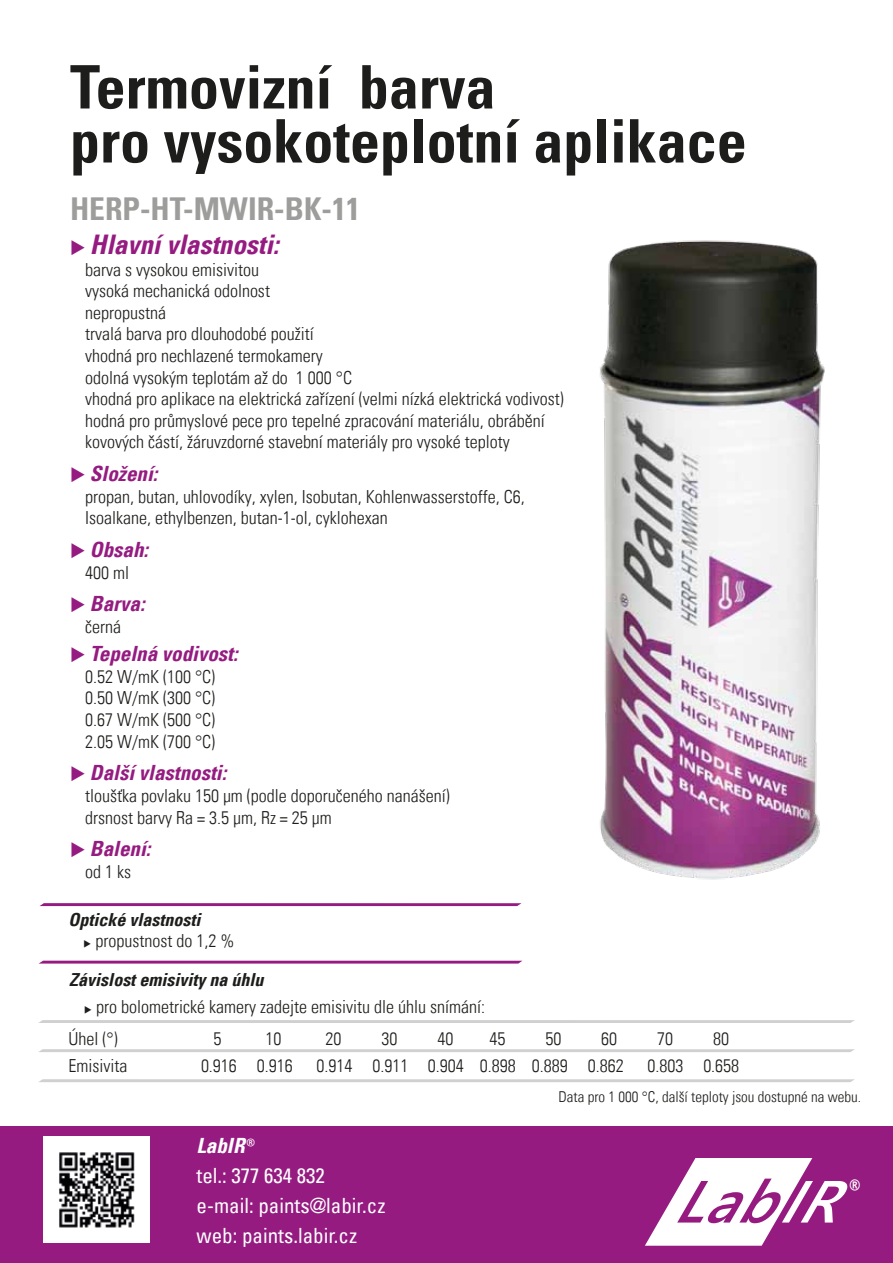
<style>
.page{position:relative;width:893px;height:1263px;background:#fff}
.page>*{position:absolute;margin:0;border:0;box-sizing:border-box;transform-origin:0 0}
.t1{font:60px/54px "Univers Com 67 Bold Cond";color:#1d1d1b}
.t2{font:italic 600 59.4px "Segoe UI";color:#951b81}
.t3{font:31.5px "Univers Com 67 Bold Cond";color:#9d9d9c}
.t4{font:27px "Univers Com 67 Bold Cond Obl";color:#951b81}
.t5{font:21px "Univers Com 67 Bold Cond Obl";color:#951b81}
.t6{font:condensed 21px/30px "Univers Com 57";color:#fff}
.t7{font:21px "Univers Com 67 Bold Cond Obl";color:#fff}
.t8{font:600 19.5px "Segoe UI";color:#fff;scale:.87 1}
.t9{font:18px/21.6px "Univers Com 47 Light Cond";color:#1d1d1b}
.t10{font:18px "Univers Com 67 Bold Cond Obl";color:#1d1d1b}
.t11{font:15px "Univers Com 47 Light Cond";color:#1d1d1b}
.s1{font-family:"Calibri";font-weight:300}
.s2{color:#fff}
</style>
<div class="page">
<div style="left:0;top:1126px;width:893px;height:137px;background:#951b81"></div>
<svg style="left:645px;top:1158px;width:167px;height:88px"></svg>
<svg style="left:40px;top:903px;width:480px;height:3px"></svg>
<svg style="left:39px;top:1079px;width:816px;height:3px;background:#d4d4d4"></svg>
<svg style="left:39px;top:961px;width:483px;height:2px"></svg>
<hr style="left:38px;top:1020px;width:817px;height:3px;background:#d0d0d0">
<img style="left:43px;top:1137px;width:106px;height:106px">
<svg style="left:39px;top:1049px;width:816px;height:3px;background:#d3d3d3"></svg>
<img style="left:467px;top:240px;width:358px;height:664px">
<h1 class="t1" style="left:70px;top:60px;width:678px">Termovizní barva<br>pro vysokoteplotní aplikace</h1>
<h3 class="t3" style="left:70px;top:189px;width:291px">HERP-HT-MWIR-BK-11</h3>
<h3 class="t4" style="left:70px;top:228px;width:210px">◆ Hlavní vlastnosti:</h3>
<p class="t9" style="left:85px;top:258px;width:480px">barva s vysokou emisivitou<br>vysoká mechanická odolnost<br>nepropustná<br>trvalá barva pro dlouhodobé použití<br>vhodná pro nechlazené termokamery<br>odolná vysokým teplotám až do 1 000 °C<br>vhodná pro aplikace na elektrická zařízení (velmi nízká elektrická vodivost) hodná pro průmyslové pece pro tepelné zpracování materiálu, obrábění kovových částí, žáruvzdorné stavební materiály pro vysoké teploty</p>
<p class="t5" style="left:70px;top:461px;width:89px">◆ Složení:</p>
<p class="t9" style="left:85px;top:486px;width:441px">propan, butan, uhlovodíky, xylen, Isobutan, Kohlenwasserstoffe, C6,<br>Isoalkane, ethylbenzen, butan-1-ol, cyklohexan</p>
<p class="t5" style="left:70px;top:537px;width:80px">◆ Obsah:</p>
<p class="t9" style="left:85px;top:561px;width:45px">400 ml</p>
<p class="t5" style="left:70px;top:591px;width:76px">◆ Barva:</p>
<p class="t9" style="left:85px;top:616px;width:37px">černá</p>
<p class="t5" style="left:70px;top:641px;width:169px">◆ Tepelná vodivost:</p>
<p class="t9" style="left:85px;top:666px;width:132px;text-align:justify">0.52 W/mK (100 °C)<br>0.50 W/mK (300 °C)<br>0.67 W/mK (500 °C)<br>2.05 W/mK (700 °C)</p>
<p class="t5" style="left:70px;top:760px;width:158px">◆ Další vlastnosti:</p>
<p class="t9" style="left:85px;top:785px;width:366px">tloušťka povlaku 150 μm (podle doporučeného nanášení) drsnost barvy Ra = 3.5 μm, Rz = 25 μm</p>
<p class="t5" style="left:70px;top:836px;width:82px">◆ Balení:</p>
<p class="t9" style="left:85px;top:861px;width:47px">od 1 ks</p>
<p class="t10" style="left:69px;top:908px;width:134px">Optické vlastnosti</p>
<p class="t9" style="left:84px;top:930px;width:152px">◆ propustnost do 1,2 %</p>
<p class="t10" style="left:69px;top:969px;width:196px">Závislost emisivity na úhlu</p>
<p class="t9" style="left:84px;top:995px;width:402px">◆ pro bolometrické kamery zadejte emisivitu dle úhlu snímání:</p>
<p class="t9" style="left:69px;top:1027px;width:51px">Úhel (°)</p>
<p class="t9" style="left:214px;top:1027px;width:9px">5</p>
<p class="t9" style="left:266px;top:1027px;width:17px">10</p>
<p class="t9" style="left:326px;top:1027px;width:17px">20</p>
<p class="t9" style="left:381px;top:1027px;width:17px">30</p>
<p class="t9" style="left:437px;top:1027px;width:17px">40</p>
<p class="t9" style="left:489px;top:1027px;width:17px">45</p>
<p class="t9" style="left:545px;top:1027px;width:17px">50</p>
<p class="t9" style="left:601px;top:1027px;width:17px">60</p>
<p class="t9" style="left:657px;top:1027px;width:17px">70</p>
<p class="t9" style="left:713px;top:1027px;width:17px">80</p>
<p class="t9" style="left:69px;top:1054px;width:60px">Emisivita</p>
<p class="t9" style="left:201px;top:1054px;width:93px">0.916 0.916</p>
<p class="t9" style="left:316px;top:1054px;width:309px">0.914 0.911 0.904 0.898 0.889 0.862</p>
<p class="t9" style="left:647px;top:1054px;width:93px">0.803 0.658</p>
<p class="t11" style="left:559px;top:1088px;width:304px">Data pro 1 000 °C, další teploty jsou dostupné na webu.</p>
<p class="t7" style="left:197px;top:1132px;width:61px">LabIR<span class="s1">®</span></p>
<p class="t6" style="left:197px;top:1160px;width:190px">tel.: 377 634 832 e-mail: paints@labir.cz web: paints.labir.cz</p>
<p class="t8" style="left:847px;top:1167px;width:19px">®</p>
<h2 class="t2" style="left:672px;top:1145px;width:221px">Lab<span class="s2">IR</span></h2>
</div>
